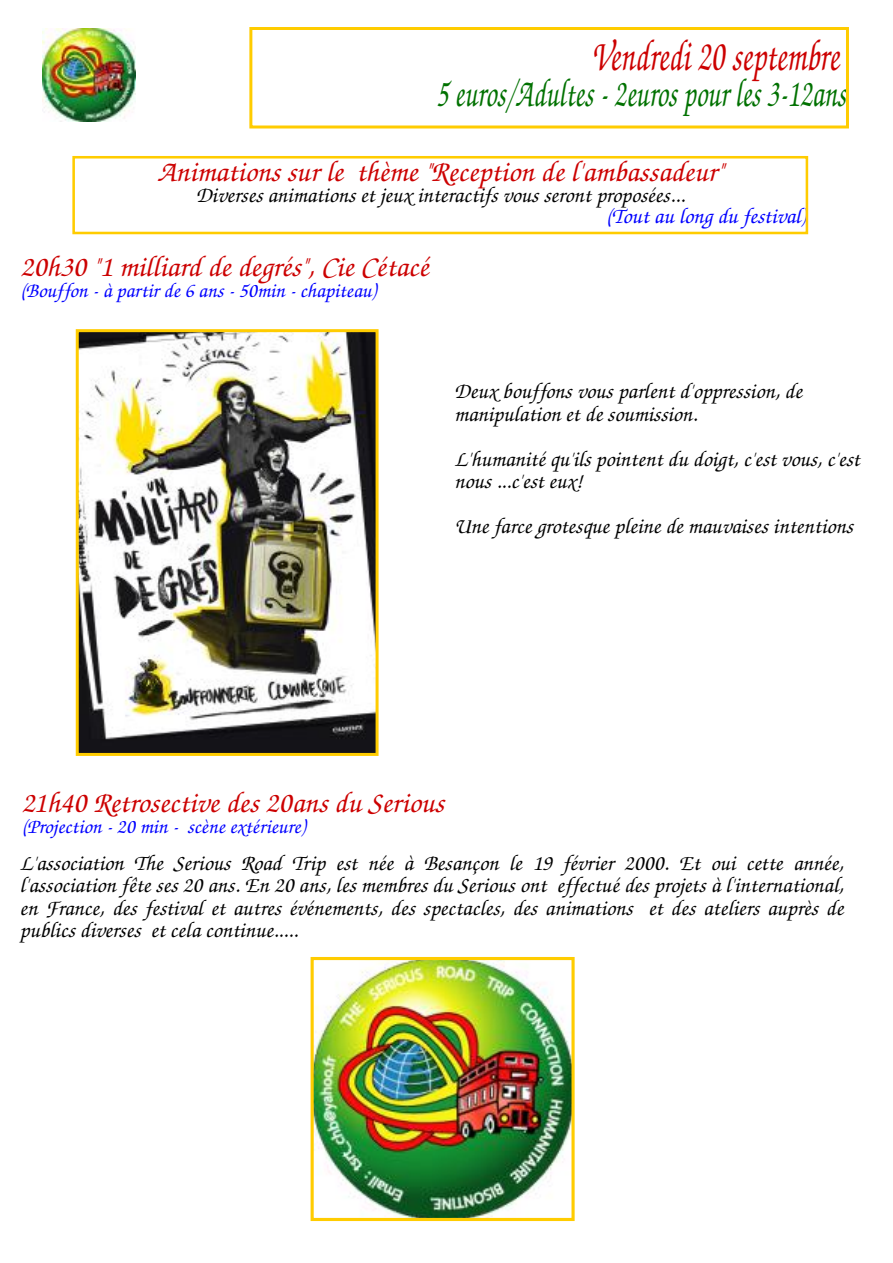
<style>
.page{position:relative;width:893px;height:1263px;background:#fff}
.page>*{position:absolute;margin:0;border:0;box-sizing:border-box;transform-origin:0 0}
.t1{font:italic 500 45px "URW Chancery L";color:#c00;scale:.7 1}
.t2{font:italic 500 40.5px "URW Chancery L";color:#007100;scale:.7 1}
.t3{font:italic 500 30px "URW Chancery L";color:#c00}
.t4{font:italic 500 22.5px/22.5px "URW Chancery L";color:#000}
.t5{font:italic 500 22.5px "URW Chancery L";color:#00f}
.t6{font:italic 500 21px "URW Chancery L";color:#00f}
</style>
<div class="page">
<div style="left:249px;top:27px;width:600px;height:101px;border:3px solid #fc0"></div>
<img style="left:42px;top:28px;width:93px;height:94px">
<img style="left:80px;top:333px;width:295px;height:419px">
<div style="left:76px;top:329px;width:303px;height:427px;border:3px solid #fc0"></div>
<div style="left:72px;top:156px;width:736px;height:78px;border:3px solid #fc0"></div>
<img style="left:315px;top:961px;width:256px;height:256px">
<div style="left:311px;top:957px;width:264px;height:264px;border:3px solid #fc0"></div>
<h1 class="t1" style="left:591px;top:40px;width:356px">Vendredi 20 septembre</h1>
<h2 class="t2" style="left:436px;top:78px;width:587px">5 euros/Adultes - 2euros pour les 3-12ans</h2>
<h3 class="t3" style="left:157px;top:161px;width:568px">Animations sur le thème "Reception de l'ambassadeur"</h3>
<p class="t4" style="left:196px;top:186px;width:490px">Diverses animations et jeux interactifs vous seront proposées...</p>
<p class="t5" style="left:606px;top:208px;width:201px">(Tout au long du festival)</p>
<h3 class="t3" style="left:20px;top:256px;width:410px">20h30 "1 milliard de degrés", Cie Cétacé</h3>
<p class="t6" style="left:20px;top:283px;width:357px">(Bouffon - à partir de 6 ans - 50min - chapiteau)</p>
<p class="t4" style="left:454px;top:382px;width:350px">Deux bouffons vous parlent d'oppression, de manipulation et de soumission.</p>
<p class="t4" style="left:454px;top:450px;width:407px">L'humanité qu'ils pointent du doigt, c'est vous, c'est nous ...c'est eux!</p>
<p class="t4" style="left:454px;top:517px;width:400px">Une farce grotesque pleine de mauvaises intentions</p>
<h3 class="t3" style="left:22px;top:792px;width:424px">21h40 Retrosective des 20ans du Serious</h3>
<p class="t6" style="left:22px;top:819px;width:285px">(Projection - 20 min - scène extérieure)</p>
<p class="t4" style="left:20px;top:854px;width:825px;text-align:justify">L'association The Serious Road Trip est née à Besançon le 19 février 2000. Et oui cette année, l'association fête ses 20 ans. En 20 ans, les membres du Serious ont effectué des projets à l'international, en France, des festival et autres événements, des spectacles, des animations et des ateliers auprès de publics diverses et cela continue.....</p>
</div>
